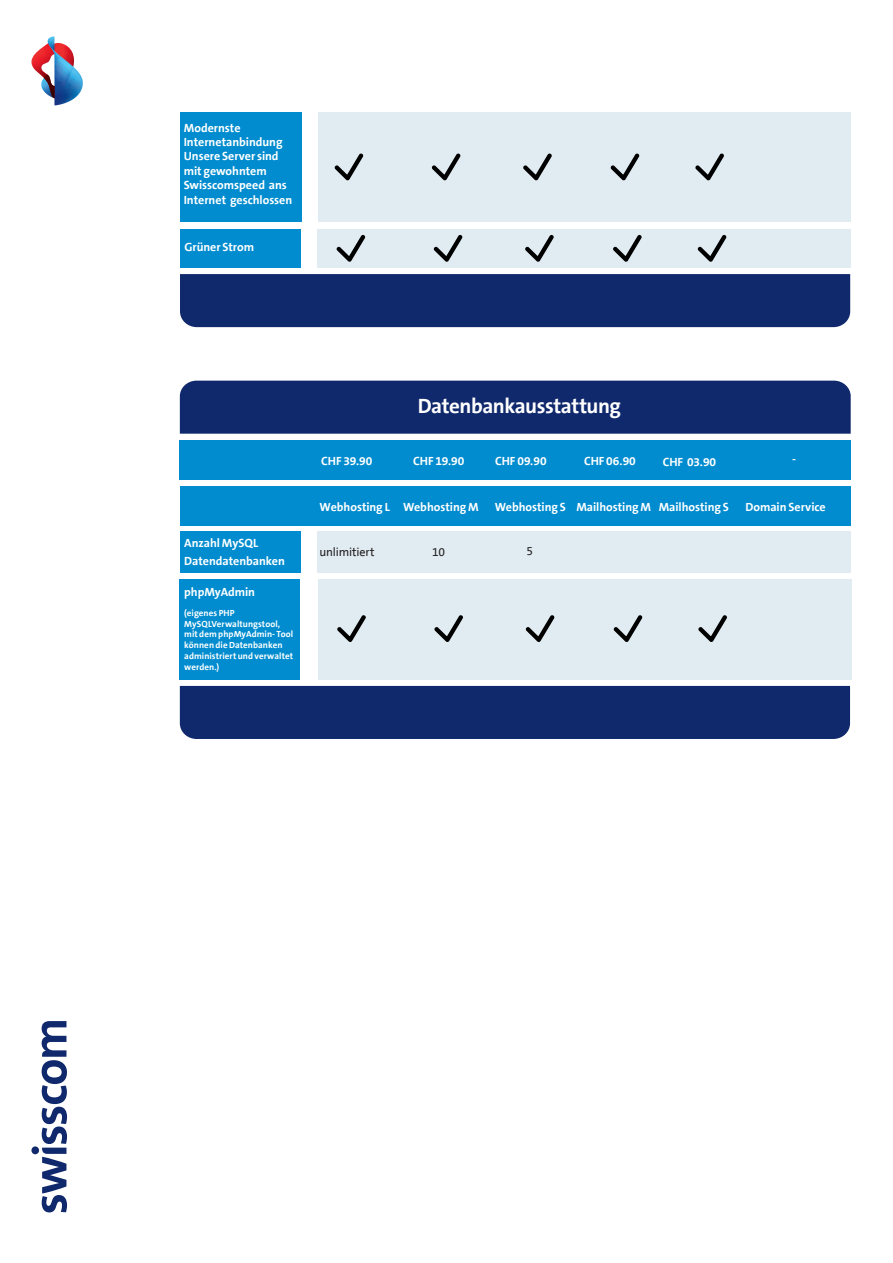
<style>
.page{position:relative;width:893px;height:1263px;background:#fff}
.page>*{position:absolute;margin:0;border:0;box-sizing:border-box;transform-origin:0 0}
.TheSansB_B7_Bold{font:700 21px "The Sans B7";letter-spacing:-.025em;color:#fff}
.TheSansB_B7_Bold-2{font:700 12px/14.4px "The Sans B7";color:#fff}
.TheSansB_W3_Light{font:700 12px/18px "The Sans B7";letter-spacing:-.005em;color:#fff}
.TheSans_B3_Light{font:12px "The Sans B5";letter-spacing:-.015em;color:#231f20}
.TheSansB_B5_Plain{font:12px "The Sans B5";color:#231f20}
.TheSansB_W3_Light-2{font:700 9px/10.8px "The Sans B7";letter-spacing:.005em;color:#fff}
</style>
<div class="page">
<svg style="left:31px;top:1021px;width:36px;height:191px"></svg>
<svg style="left:31px;top:37px;width:52px;height:68px"></svg>
<div style="left:180px;top:381px;width:671px;height:53px;background:#10296c"></div>
<div style="left:318px;top:579px;width:533px;height:101px;background:#e1ecf2"></div>
<div style="left:180px;top:686px;width:670px;height:53px;background:#10296c"></div>
<div style="left:180px;top:440px;width:671px;height:39px;background:#008ccf"></div>
<div style="left:180px;top:486px;width:671px;height:39px;background:#008ccf"></div>
<svg style="left:337px;top:615px;width:29px;height:27px"></svg>
<svg style="left:434px;top:615px;width:29px;height:27px"></svg>
<svg style="left:525px;top:615px;width:30px;height:27px"></svg>
<svg style="left:613px;top:615px;width:30px;height:27px"></svg>
<svg style="left:698px;top:615px;width:29px;height:27px"></svg>
<div style="left:180px;top:579px;width:120px;height:101px;background:#008ccf"></div>
<div style="left:180px;top:531px;width:121px;height:42px;background:#008ccf"></div>
<div style="left:317px;top:531px;width:533px;height:42px;background:#e1ecf2"></div>
<div style="left:180px;top:274px;width:670px;height:53px;background:#10296c"></div>
<div style="left:317px;top:229px;width:534px;height:39px;background:#e1ecf2"></div>
<div style="left:180px;top:229px;width:121px;height:39px;background:#008ccf"></div>
<svg style="left:336px;top:235px;width:30px;height:27px"></svg>
<svg style="left:433px;top:235px;width:30px;height:27px"></svg>
<svg style="left:525px;top:234px;width:29px;height:28px"></svg>
<svg style="left:613px;top:234px;width:29px;height:28px"></svg>
<svg style="left:697px;top:235px;width:30px;height:27px"></svg>
<div style="left:180px;top:112px;width:121px;height:110px;background:#008ccf"></div>
<div style="left:318px;top:112px;width:532px;height:110px;background:#e1ecf2"></div>
<svg style="left:334px;top:153px;width:30px;height:28px"></svg>
<svg style="left:431px;top:153px;width:30px;height:28px"></svg>
<svg style="left:523px;top:153px;width:29px;height:28px"></svg>
<svg style="left:610px;top:153px;width:30px;height:28px"></svg>
<svg style="left:695px;top:153px;width:29px;height:28px"></svg>
<p class="TheSansB_B7_Bold-2" style="left:184px;top:120px;width:110px">Modernste<br>Internetanbindung<br>Unsere Server sind mit gewohntem<br>Swisscomspeed ans<br>Internet geschlossen</p>
<p class="TheSansB_B7_Bold-2" style="left:184px;top:240px;width:71px">Grüner Strom</p>
<p class="TheSansB_W3_Light" style="left:184px;top:534px;width:102px">Anzahl MySQL<br>Datendatenbanken</p>
<p class="TheSansB_W3_Light" style="left:184px;top:583px;width:72px">phpMyAdmin</p>
<p class="TheSansB_W3_Light-2" style="left:184px;top:607px;width:111px">(eigenes PHP<br>MySQLVerwaltungstool, mit dem phpMyAdmin- Tool können die Datenbanken administriert und verwaltet werden.)</p>
<p class="TheSansB_B7_Bold" style="left:418px;top:393px;width:205px">Datenbankausstattung</p>
<p class="TheSansB_B7_Bold-2" style="left:321px;top:454px;width:53px">CHF 39.90</p>
<p class="TheSansB_B7_Bold-2" style="left:413px;top:454px;width:53px">CHF 19.90</p>
<p class="TheSansB_B7_Bold-2" style="left:495px;top:454px;width:53px">CHF 09.90</p>
<p class="TheSansB_B7_Bold-2" style="left:584px;top:454px;width:53px">CHF 06.90</p>
<p class="TheSansB_B7_Bold-2" style="left:663px;top:454px;width:55px">CHF 03.90</p>
<p class="TheSansB_B7_Bold-2" style="left:792px;top:451px;width:6px">-</p>
<p class="TheSansB_W3_Light" style="left:320px;top:498px;width:72px">Webhosting L</p>
<p class="TheSansB_W3_Light" style="left:403px;top:498px;width:77px">Webhosting M</p>
<p class="TheSansB_W3_Light" style="left:495px;top:498px;width:73px">Webhosting S</p>
<p class="TheSansB_W3_Light" style="left:576px;top:498px;width:76px">Mailhosting M</p>
<p class="TheSansB_W3_Light" style="left:659px;top:498px;width:72px">Mailhosting S</p>
<p class="TheSansB_W3_Light" style="left:745px;top:498px;width:82px">Domain Service</p>
<p class="TheSans_B3_Light" style="left:319px;top:544px;width:57px">unlimitiert</p>
<p class="TheSans_B3_Light" style="left:432px;top:544px;width:14px">10</p>
<p class="TheSansB_B5_Plain" style="left:527px;top:543px;width:8px">5</p>
</div>
